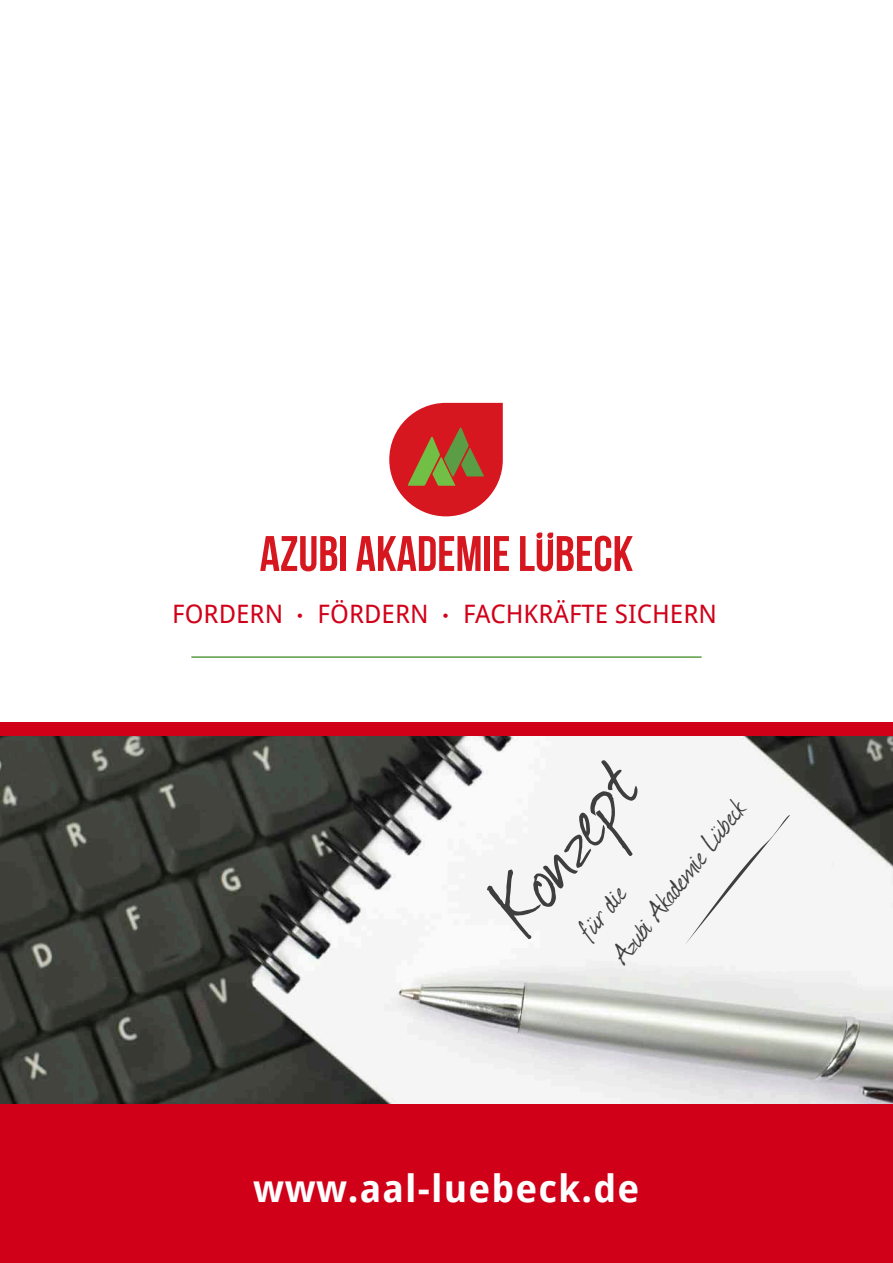
<style>
.page{position:relative;width:893px;height:1263px;background:#fff}
.page>*{position:absolute;margin:0;border:0;box-sizing:border-box;transform-origin:0 0}
.t1{font:97.65px "Journal";color:#3e3e3f}
.t2{font:700 37.65px "Droid Sans";letter-spacing:.03em;color:#fff}
.t3{font:34.5px/41.4px "Journal";color:#3e3e3f}
.t4{font:25.35px "Droid Sans";letter-spacing:.005em;color:#d10019}
.s1{font-family:"Helvetica Neue LT Std";font-weight:700}
</style>
<div class="page">
<div style="left:0;top:723px;width:893px;height:540px;background:#d10019"></div>
<img style="left:0;top:737px;width:893px;height:366px">
<svg style="left:389px;top:403px;width:114px;height:113px"></svg>
<svg style="left:260px;top:536px;width:77px;height:35px"></svg>
<div style="left:340px;top:536px;width:6px;height:35px;background:#d7171f"></div>
<svg style="left:356px;top:536px;width:124px;height:35px"></svg>
<div style="left:484px;top:536px;width:6px;height:35px;background:#d7171f"></div>
<svg style="left:494px;top:536px;width:15px;height:35px"></svg>
<svg style="left:520px;top:532px;width:113px;height:39px"></svg>
<hr style="left:191px;top:656px;width:511px;height:2px;background:#5a9d44">
<div style="left:685px;top:815px;width:105px;height:130px;background:#f5f5f5"></div>
<p class="t4" style="left:172px;top:598px;width:546px">FORDERN <span class="s1">∙</span> FÖRDERN <span class="s1">∙</span> FACHKRÄFTE SICHERN</p>
<h1 class="t1" style="left:451px;top:879px;width:192px;rotate:-52deg">Konzept</h1>
<h3 class="t3" style="left:568px;top:921px;width:201px;rotate:-52deg">für die<br>Azubi Akademie Lübeck</h3>
<h2 class="t2" style="left:254px;top:1165px;width:387px">www.aal-luebeck.de</h2>
</div>
